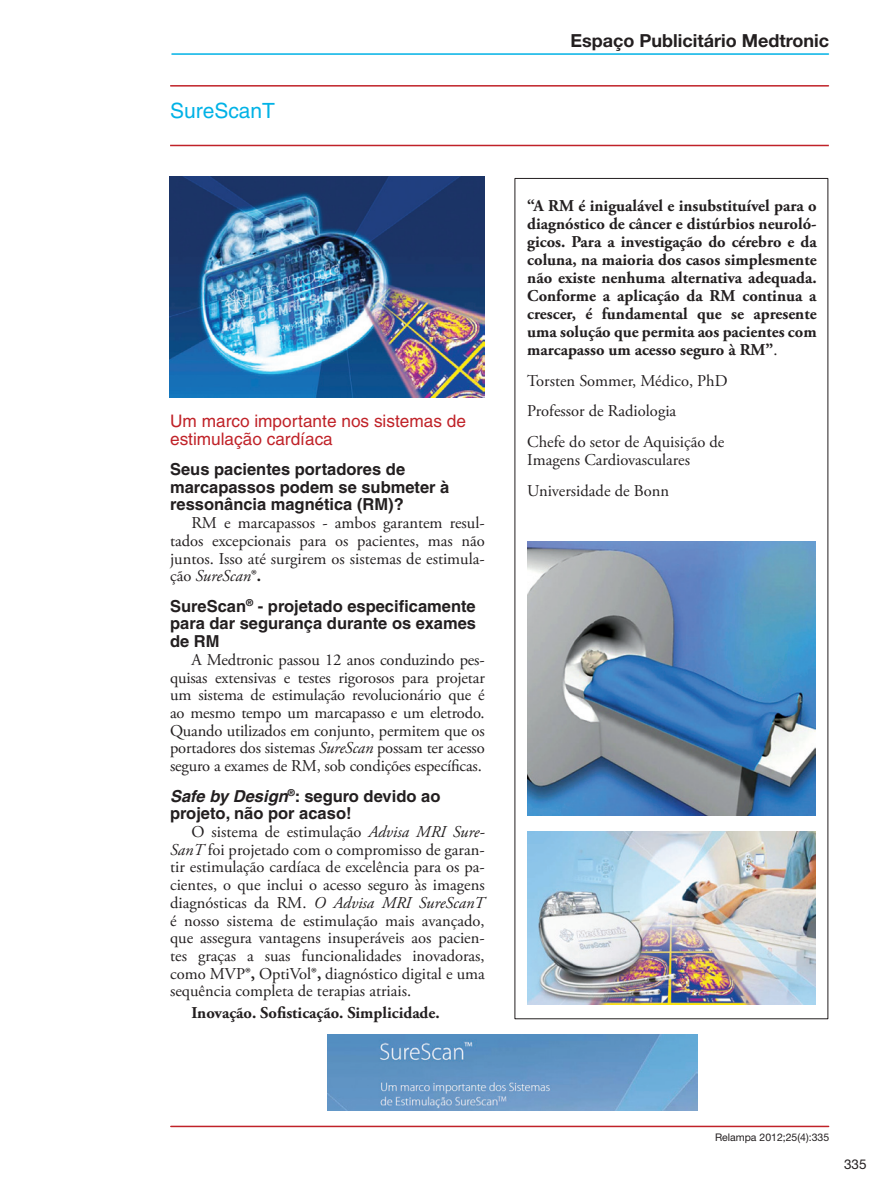
<style>
.page{position:relative;width:893px;height:1191px;background:#fff}
.page>*{position:absolute;margin:0;border:0;box-sizing:border-box;transform-origin:0 0}
.t1{font:21px "Helvetica";color:#00b2e6}
.t2{font:700 18px "Helvetica Neue";color:#231f20}
.t3{font:17.25px/17.7px "Helvetica";color:#c02228}
.t4{font:16.5px/17.7px "Adobe Garamond Pro";color:#231f20}
.t5{font:700 16.5px/18px "Adobe Garamond Pro";color:#231f20;text-align:justify}
.t6{font:700 16.5px/17.7px "Helvetica";color:#231f20}
.t7{font:13.5px "Helvetica Neue";color:#231f20}
.t8{font:10.5px "Helvetica Neue";color:#231f20}
.s1{font-style:italic}
.s2{font-weight:700}
.s3{font-weight:400}
</style>
<div class="page">
<hr style="left:172px;top:53px;width:656px;height:2px;background:#00b2e6">
<hr style="left:171px;top:85px;width:657px;height:2px;background:#c02228">
<hr style="left:171px;top:1125px;width:658px;height:2px;background:#c02228">
<hr style="left:170px;top:145px;width:659px;height:1px;background:#c02228">
<img style="left:528px;top:831px;width:288px;height:173px">
<img style="left:170px;top:177px;width:314px;height:220px">
<img style="left:327px;top:1034px;width:371px;height:76px">
<img style="left:528px;top:541px;width:288px;height:274px">
<p class="t1" style="left:170px;top:99px;width:107px">SureScanT</p>
<p class="t3" style="left:170px;top:412px;width:297px">Um marco importante nos sistemas de estimulação cardíaca</p>
<p class="t6" style="left:170px;top:460px;width:281px">Seus pacientes portadores de marcapassos podem se submeter à ressonância magnética (RM)?</p>
<p class="t4" style="left:170px;top:514px;width:316px;text-align:justify;text-indent:21px">RM e marcapassos - ambos garantem resul&shy;tados excepcionais para os pacientes, mas não juntos. Isso até surgirem os sistemas de estimula&shy;ção <span class="s1">SureScan</span><span class="s2">®.</span></p>
<p class="t6" style="left:170px;top:597px;width:308px;text-align:justify">SureScan<sup>®</sup> - projetado especificamente para dar segurança durante os exames de RM</p>
<p class="t4" style="left:170px;top:651px;width:316px;text-indent:21px">A Medtronic passou 12 anos conduzindo pes--- quisas extensivas e testes rigorosos para projetar um sistema de estimulação revolucionário que é ao mesmo tempo um marcapasso e um eletrodo.<br>Quando utilizados em conjunto, permitem que os portadores dos sistemas <span class="s1">SureScan</span> possam ter acesso seguro a exames de RM, sob condições específicas.</p>
<p class="t6" style="left:170px;top:786px;width:272px"><span class="s1">Safe by Design</span><sup>®</sup>: seguro devido ao projeto, não por acaso!</p>
<p class="t4" style="left:170px;top:823px;width:316px;text-indent:21px">O sistema de estimulação <span class="s1">Advisa MRI Sure-SanT</span> foi projetado com o compromisso de garan&shy;tir estimulação cardíaca de excelência para os pa--- cientes, o que inclui o acesso seguro às imagens diagnósticas da RM. <span class="s1">O Advisa MRI SureScanT </span>é nosso sistema de estimulação mais avançado, que assegura vantagens insuperáveis aos pacien&shy;tes graças a suas funcionalidades inovadoras, como MVP<span class="s2">®,</span> OptiVol<span class="s2">®,</span> diagnóstico digital e uma sequência completa de terapias atriais.</p>
<p class="t5" style="left:191px;top:1004px;width:250px">Inovação. Sofisticação. Simplicidade.</p>
<p class="t2" style="left:571px;top:30px;width:260px">Espaço Publicitário Medtronic</p>
<p class="t5" style="left:527px;top:197px;width:291px">“A RM é inigualável e insubstituível para o diagnóstico de câncer e distúrbios neuroló&shy;gicos. Para a investigação do cérebro e da coluna, na maioria dos casos simplesmente não existe nenhuma alternativa adequada.<br>Conforme a aplicação da RM continua a crescer, é fundamental que se apresente uma solução que permita aos pacientes com marcapasso um acesso seguro à RM”<span class="s3">.</span></p>
<p class="t4" style="left:527px;top:366px;width:202px;line-height:30.8px">Torsten Sommer, Médico, PhD<br>Professor de Radiologia<br>Chefe do setor de Aquisição de</p>
<p class="t4" style="left:527px;top:445px;width:164px;line-height:30.8px">Imagens Cardiovasculares<br>Universidade de Bonn</p>
<p class="t8" style="left:715px;top:1131px;width:116px">Relampa 2012;25(4):335</p>
<p class="t7" style="left:844px;top:1155px;width:24px">335</p>
</div>
